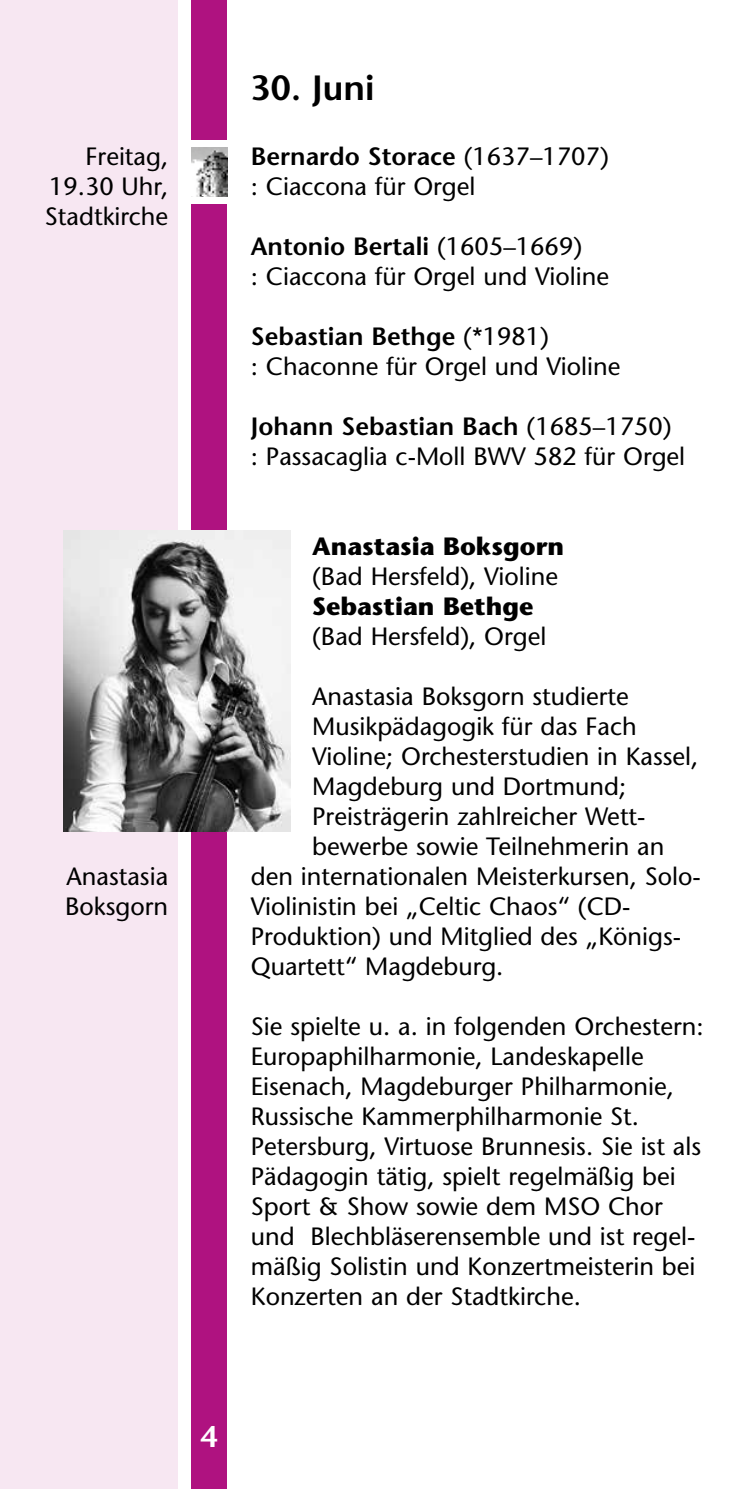
<style>
.page{position:relative;width:745px;height:1489px;background:#fff}
.page>*{position:absolute;margin:0;border:0;box-sizing:border-box;transform-origin:0 0}
.t1{font:600 35px "Stone Sans";color:#000}
.t2{font:600 30px "Stone Sans";color:#fff}
.t3{font:25px/30px "Stone Sans";color:#000}
.t4{font:700 25px "Stone Sans";color:#000}
.s1{font-weight:600}
</style>
<div class="page">
<div style="left:191px;top:0;width:36px;height:1488px;background:#af1280"></div>
<div style="left:0;top:0;width:177px;height:1488px;background:#f7e7f2"></div>
<div style="left:191px;top:140px;width:36px;height:64px;background:#fff"></div>
<img style="left:191px;top:147px;width:36px;height:50px">
<img style="left:64px;top:530px;width:227px;height:301px">
<p class="t3" style="left:45px;top:141px;width:125px;text-align:justify;text-indent:41px">Freitag, 19.30 Uhr, Stadtkirche</p>
<p class="t3" style="left:65px;top:861px;width:104px">Anastasia<br>Boksgorn</p>
<h1 class="t1" style="left:251px;top:66px;width:125px">30. Juni</h1>
<p class="t3" style="left:251px;top:141px;width:359px"><span class="s1">Bernardo Storace</span> (1637–1707) : Ciaccona für Orgel</p>
<p class="t3" style="left:251px;top:231px;width:359px"><span class="s1">Antonio Bertali</span> (1605–1669)<br>: Ciaccona für Orgel und Violine</p>
<p class="t3" style="left:251px;top:321px;width:371px"><span class="s1">Sebastian Bethge</span> (*1981)<br>: Chaconne für Orgel und Violine</p>
<p class="t3" style="left:251px;top:411px;width:435px"><span class="s1">Johann Sebastian Bach</span> (1685–1750)<br>: Passacaglia c-Moll BWV 582 für Orgel</p>
<p class="t4" style="left:312px;top:531px;width:253px">Anastasia Boksgorn</p>
<p class="t3" style="left:312px;top:561px;width:247px">(Bad Hersfeld), Violine</p>
<p class="t4" style="left:312px;top:591px;width:223px">Sebastian Bethge</p>
<p class="t3" style="left:312px;top:621px;width:235px">(Bad Hersfeld), Orgel</p>
<p class="t3" style="left:312px;top:681px;width:318px">Anastasia Boksgorn studierte</p>
<p class="t3" style="left:312px;top:711px;width:326px">Musikpädagogik für das Fach</p>
<p class="t3" style="left:312px;top:741px;width:387px">Violine; Orchesterstudien in Kassel,</p>
<p class="t3" style="left:312px;top:771px;width:315px">Magdeburg und Dortmund;</p>
<p class="t3" style="left:312px;top:801px;width:335px">Preisträgerin zahlreicher Wett-</p>
<p class="t3" style="left:312px;top:831px;width:353px">bewerbe sowie Teilnehmerin an</p>
<p class="t3" style="left:251px;top:861px;width:451px">den internationalen Meisterkursen, Solo-</p>
<p class="t3" style="left:251px;top:891px;width:381px">Violinistin bei „Celtic Chaos“ (CD-</p>
<p class="t3" style="left:251px;top:921px;width:431px">Produktion) und Mitglied des „Königs-</p>
<p class="t3" style="left:251px;top:951px;width:254px">Quartett“ Magdeburg.</p>
<p class="t3" style="left:251px;top:1011px;width:454px">Sie spielte u. a. in folgenden Orchestern:<br>Europaphilharmonie, Landeskapelle Eisenach, Magdeburger Philharmonie, Russische Kammerphilharmonie St.<br>Petersburg, Virtuose Brunnesis. Sie ist als Pädagogin tätig, spielt regelmäßig bei Sport &amp; Show sowie dem MSO Chor und Blechbläserensemble und ist regel&shy;mäßig Solistin und Konzertmeisterin bei Konzerten an der Stadtkirche.</p>
<p class="t2" style="left:200px;top:1417px;width:19px">4</p>
</div>
